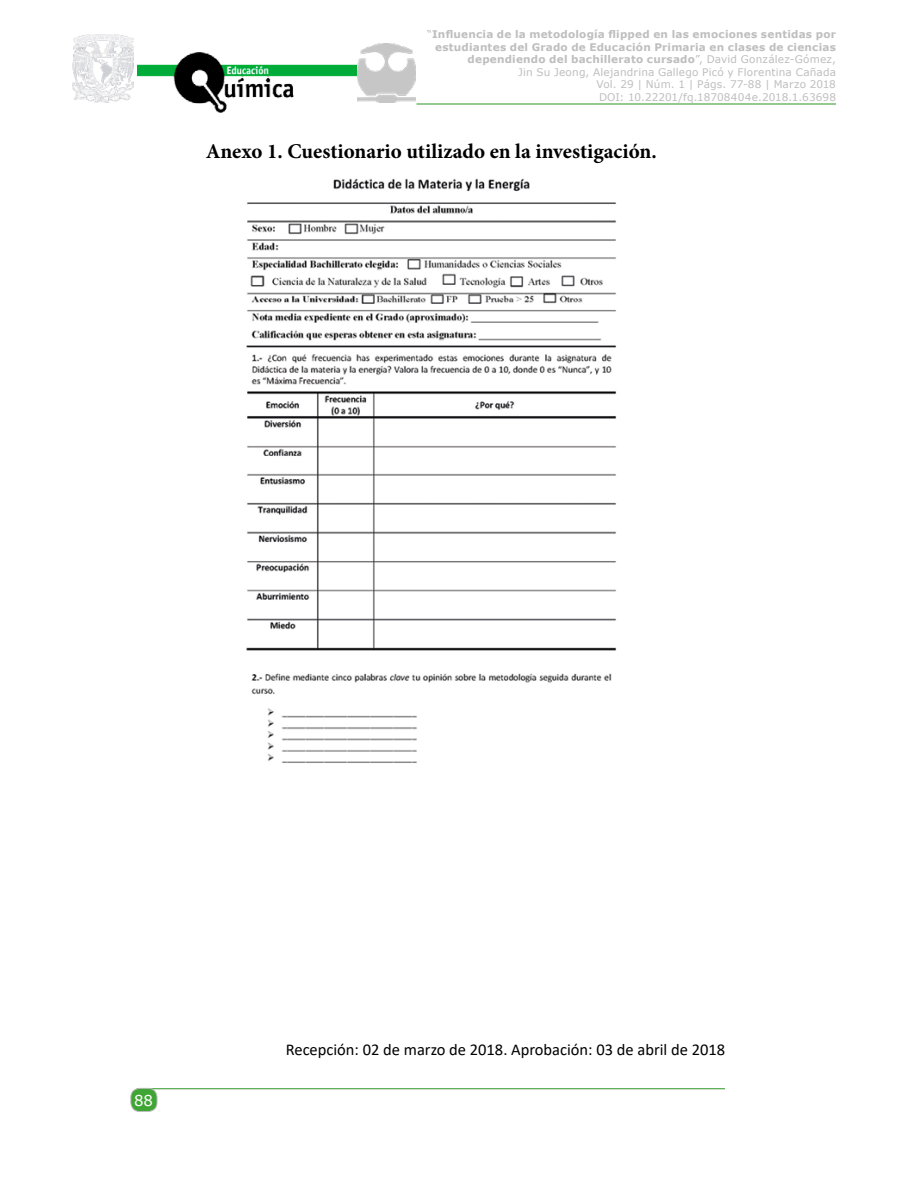
<style>
.page{position:relative;width:918px;height:1188px;background:#fff}
.page>*{position:absolute;margin:0;border:0;box-sizing:border-box;transform-origin:0 0}
.t1{font:700 21px "Minion Pro";color:#000}
.t2{font:16.5px "Calibri";color:#000}
.t3{font:15px "Verdana";color:#fff}
.t4{font:700 10.5px/12.6px "Verdana";letter-spacing:.02em;color:#bebebe;text-align:right}
.s1{font-weight:400}
</style>
<div class="page">
<hr style="left:135px;top:1088px;width:591px;height:2px;background:#cbdfc9">
<hr style="left:137px;top:1088px;width:588px;height:1px;background:#3fa535">
<hr style="left:415px;top:102px;width:423px;height:3px;background:#000;opacity:.44">
<hr style="left:417px;top:104px;width:419px;height:1px;background:#3fa535">
<div style="left:131px;top:1088px;width:26px;height:24px;background:#3fa535;border-radius:9px"></div>
<div style="left:130px;top:1088px;width:27px;height:24px;border:1px solid #bebebe;border-radius:9px"></div>
<img style="left:72px;top:34px;width:62px;height:68px">
<img style="left:357px;top:43px;width:58px;height:60px">
<img style="left:137px;top:53px;width:219px;height:59px">
<img style="left:246px;top:178px;width:371px;height:585px">
<p class="t4" style="left:427px;top:28px;width:410px"><span class="s1">“</span>Influencia de la metodología flipped en las emociones sentidas por estudiantes del Grado de Educación Primaria en clases de ciencias dependiendo del bachillerato cursado<span class="s1">”, David González-Gómez,<br>Jin Su Jeong, Alejandrina Gallego Picó y Florentina Cañada<br>Vol. 29 | Núm. 1 | Págs. 77-88 | Marzo 2018<br>DOI: 10.22201/fq.18708404e.2018.1.63698</span></p>
<h1 class="t1" style="left:206px;top:136px;width:453px">Anexo 1. Cuestionario utilizado en la investigación.</h1>
<h3 class="t3" style="left:134px;top:1090px;width:21px">88</h3>
<h2 class="t2" style="left:286px;top:1038px;width:441px">Recepción: 02 de marzo de 2018. Aprobación: 03 de abril de 2018</h2>
</div>
